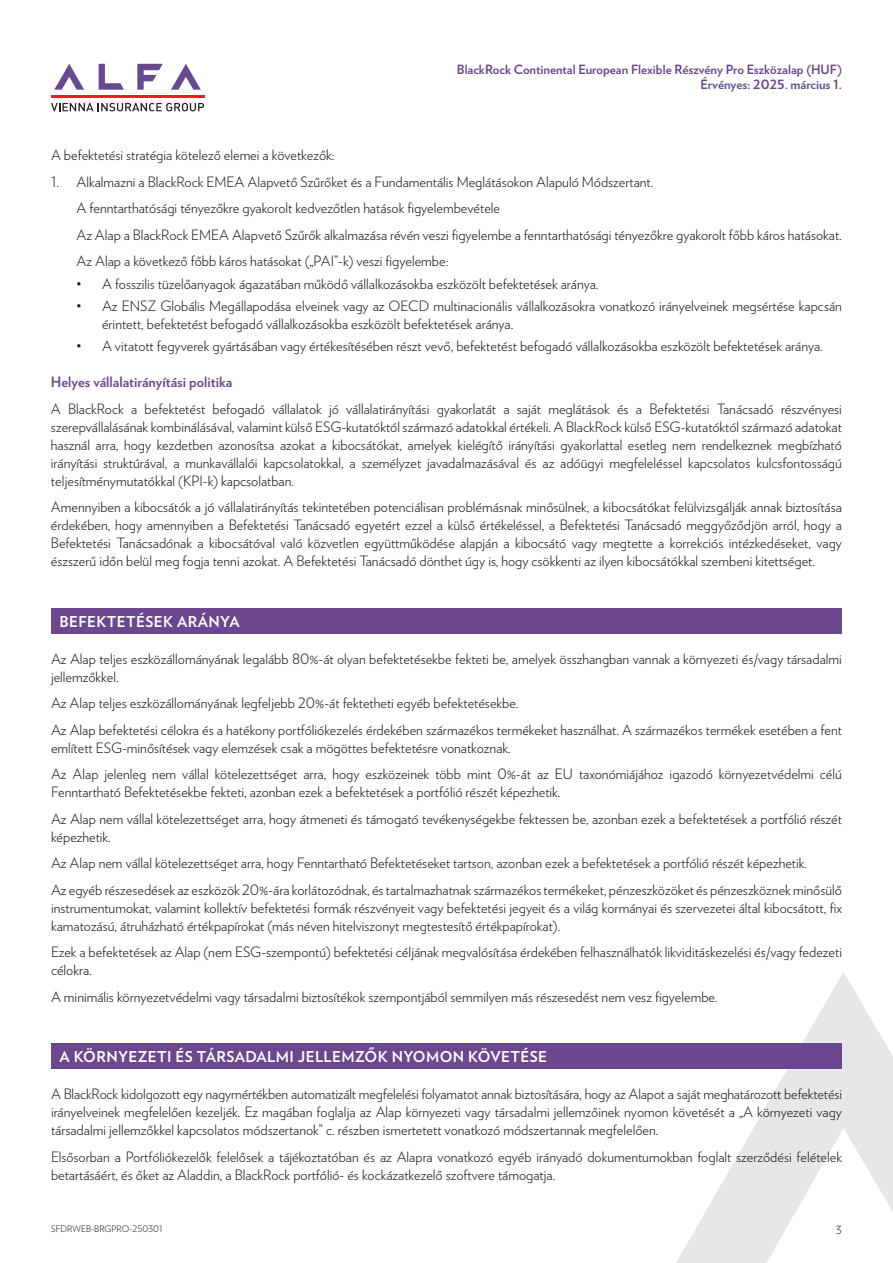
<style>
.page{position:relative;width:893px;height:1263px;background:#fff}
.page>*{position:absolute;margin:0;border:0;box-sizing:border-box;transform-origin:0 0}
.t1{font:700 15px "Verlag";letter-spacing:.025em;color:#fff}
.t2{font:300 14.25px/18px "Verlag";color:#231f20}
.t3{font:700 14.25px "Verlag";color:#6a478f}
.t4{font:700 12.75px/15px "Verlag";color:#6a478f;text-align:right}
.t5{font:300 11.25px "Verlag";color:#231f20}
.t6{font:300 9px "Verlag";color:#231f20}
</style>
<div class="page">
<svg style="left:171px;top:64px;width:30px;height:26px"></svg>
<svg style="left:137px;top:64px;width:26px;height:26px"></svg>
<svg style="left:99px;top:64px;width:25px;height:26px"></svg>
<svg style="left:54px;top:64px;width:30px;height:26px"></svg>
<hr style="left:51px;top:95px;width:153px;height:3px;background:#ee1d23">
<svg style="left:51px;top:103px;width:153px;height:8px"></svg>
<svg style="left:676px;top:972px;width:217px;height:291px"></svg>
<div style="left:51px;top:608px;width:791px;height:26px;background:#6a478f"></div>
<div style="left:51px;top:1044px;width:791px;height:25px;background:#6a478f"></div>
<p class="t4" style="left:457px;top:61px;width:387px">BlackRock Continental European Flexible Részvény Pro Eszközalap (HUF)<br>Érvényes: 2025. március 1.</p>
<p class="t2" style="left:51px;top:145px;width:285px">A befektetési stratégia kötelező elemei a következők:</p>
<p class="t2" style="left:77px;top:168px;width:767px;line-height:26.5px;text-indent:-26px">1. Alkalmazni a BlackRock EMEA Alapvető Szűrőket és a Fundamentális Meglátásokon Alapuló Módszertant.<br>A fenntarthatósági tényezőkre gyakorolt kedvezőtlen hatások figyelembevétele<br>Az Alap a BlackRock EMEA Alapvető Szűrők alkalmazása révén veszi figyelembe a fenntarthatósági tényezőkre gyakorolt főbb káros hatásokat.<br>Az Alap a következő főbb káros hatásokat („PAI”-k) veszi figyelembe:</p>
<p class="t2" style="left:77px;top:274px;width:523px">• A fosszilis tüzelőanyagok ágazatában működő vállalkozásokba eszközölt befektetések aránya.</p>
<p class="t2" style="left:102px;top:296px;width:741px;text-indent:-26px">• Az ENSZ Globális Megállapodása elveinek vagy az OECD multinacionális vállalkozásokra vonatkozó irányelveinek megsértése kapcsán érintett, befektetést befogadó vállalkozásokba eszközölt befektetések aránya.</p>
<p class="t2" style="left:77px;top:336px;width:748px">• A vitatott fegyverek gyártásában vagy értékesítésében részt vevő, befektetést befogadó vállalkozásokba eszközölt befektetések aránya.</p>
<p class="t3" style="left:51px;top:371px;width:183px">Helyes vállalatirányítási politika</p>
<p class="t2" style="left:51px;top:399px;width:792px;text-align:justify">A BlackRock a befektetést befogadó vállalatok jó vállalatirányítási gyakorlatát a saját meglátások és a Befektetési Tanácsadó részvényesi szerepvállalásának kombinálásával, valamint külső ESG-kutatóktól származó adatokkal értékeli. A BlackRock külső ESG-kutatóktól származó adatokat használ arra, hogy kezdetben azonosítsa azokat a kibocsátókat, amelyek kielégítő irányítási gyakorlattal esetleg nem rendelkeznek megbízható irányítási struktúrával, a munkavállalói kapcsolatokkal, a személyzet javadalmazásával és az adóügyi megfeleléssel kapcsolatos kulcsfontosságú teljesítménymutatókkal (KPI-k) kapcsolatban.</p>
<p class="t2" style="left:51px;top:497px;width:792px;text-align:justify">Amennyiben a kibocsátók a jó vállalatirányítás tekintetében potenciálisan problémásnak minősülnek, a kibocsátókat felülvizsgálják annak biztosítása érdekében, hogy amennyiben a Befektetési Tanácsadó egyetért ezzel a külső értékeléssel, a Befektetési Tanácsadó meggyőződjön arról, hogy a Befektetési Tanácsadónak a kibocsátóval való közvetlen együttműködése alapján a kibocsátó vagy megtette a korrekciós intézkedéseket, vagy észszerű időn belül meg fogja tenni azokat. A Befektetési Tanácsadó dönthet úgy is, hogy csökkenti az ilyen kibocsátókkal szembeni kitettséget.</p>
<p class="t1" style="left:60px;top:610px;width:182px">BEFEKTETÉSEK ARÁNYA</p>
<p class="t2" style="left:51px;top:649px;width:792px">Az Alap teljes eszközállományának legalább 80%-át olyan befektetésekbe fekteti be, amelyek összhangban vannak a környezeti és/vagy társadalmi jellemzőkkel.</p>
<p class="t2" style="left:51px;top:689px;width:792px;line-height:26.5px">Az Alap teljes eszközállományának legfeljebb 20%-át fektetheti egyéb befektetésekbe.<br>Az Alap befektetési célokra és a hatékony portfóliókezelés érdekében származékos termékeket használhat. A származékos termékek esetében a fent</p>
<p class="t2" style="left:51px;top:733px;width:792px;line-height:26.5px">említett ESG-minősítések vagy elemzések csak a mögöttes befektetésre vonatkoznak.<br>Az Alap jelenleg nem vállal kötelezettséget arra, hogy eszközeinek több mint 0%-át az EU taxonómiájához igazodó környezetvédelmi célú</p>
<p class="t2" style="left:51px;top:778px;width:792px;line-height:26.5px">Fenntartható Befektetésekbe fekteti, azonban ezek a befektetések a portfólió részét képezhetik.<br>Az Alap nem vállal kötelezettséget arra, hogy átmeneti és támogató tevékenységekbe fektessen be, azonban ezek a befektetések a portfólió részét</p>
<p class="t2" style="left:51px;top:822px;width:792px;line-height:26.5px">képezhetik.<br>Az Alap nem vállal kötelezettséget arra, hogy Fenntartható Befektetéseket tartson, azonban ezek a befektetések a portfólió részét képezhetik.<br>Az egyéb részesedések az eszközök 20%-ára korlátozódnak, és tartalmazhatnak származékos termékeket, pénzeszközöket és pénzeszköznek minősülő</p>
<p class="t2" style="left:51px;top:898px;width:792px">instrumentumokat, valamint kollektív befektetési formák részvényeit vagy befektetési jegyeit és a világ kormányai és szervezetei által kibocsátott, fix kamatozású, átruházható értékpapírokat (más néven hitelviszonyt megtestesítő értékpapírokat).</p>
<p class="t2" style="left:51px;top:942px;width:792px">Ezek a befektetések az Alap (nem ESG-szempontú) befektetési céljának megvalósítása érdekében felhasználhatók likviditáskezelési és/vagy fedezeti célokra.</p>
<p class="t2" style="left:51px;top:987px;width:668px">A minimális környezetvédelmi vagy társadalmi biztosítékok szempontjából semmilyen más részesedést nem vesz figyelembe.</p>
<p class="t1" style="left:60px;top:1045px;width:489px">A KÖRNYEZETI ÉS TÁRSADALMI JELLEMZŐK NYOMON KÖVETÉSE</p>
<p class="t2" style="left:51px;top:1084px;width:792px;text-align:justify">A BlackRock kidolgozott egy nagymértékben automatizált megfelelési folyamatot annak biztosítására, hogy az Alapot a saját meghatározott befektetési irányelveinek megfelelően kezeljék. Ez magában foglalja az Alap környezeti vagy társadalmi jellemzőinek nyomon követését a „A környezeti vagy társadalmi jellemzőkkel kapcsolatos módszertanok” c. részben ismertetett vonatkozó módszertannak megfelelően.</p>
<p class="t2" style="left:51px;top:1147px;width:792px">Elsősorban a Portfóliókezelők felelősek a tájékoztatóban és az Alapra vonatkozó egyéb irányadó dokumentumokban foglalt szerződési felételek betartásáért, és őket az Aladdin, a BlackRock portfólió- és kockázatkezelő szoftvere támogatja.</p>
<p class="t6" style="left:51px;top:1222px;width:113px">SFDRWEB-BRGPRO-250301</p>
<p class="t5" style="left:836px;top:1221px;width:8px">3</p>
</div>
